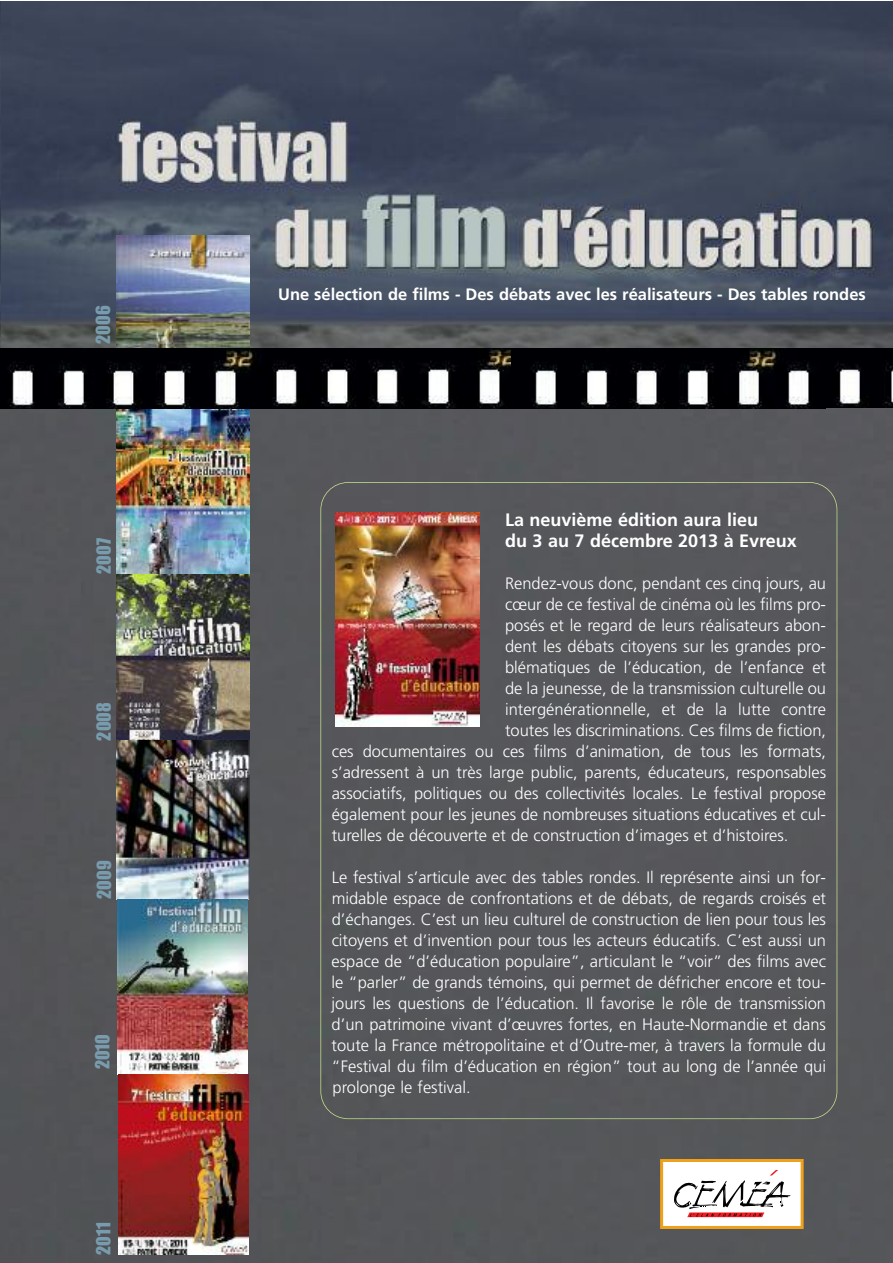
<style>
.page{position:relative;width:893px;height:1263px;background:#fff}
.page>*{position:absolute;margin:0;border:0;box-sizing:border-box;transform-origin:0 0}
.t1{font:700 18px/21px "Frutiger";color:#fff}
.t2{font:18px "Impact";color:#789cad}
.t3{font:300 16.5px/21px "Frutiger";color:#fff;text-align:justify}
.t4{font:700 16.5px "Frutiger";color:#fff}
</style>
<div class="page">
<div style="left:0;top:395px;width:892px;height:868px;background:#56575b"></div>
<img style="left:0;top:1px;width:892px;height:379px">
<img style="left:262px;top:349px;width:249px;height:59px">
<img style="left:511px;top:349px;width:314px;height:59px">
<svg style="left:825px;top:349px;width:67px;height:59px;background:#2a2b2e"></svg>
<img style="left:116px;top:235px;width:133px;height:114px">
<img style="left:117px;top:408px;width:132px;height:167px">
<img style="left:117px;top:575px;width:132px;height:166px">
<img style="left:0;top:1px;width:1px;height:366px">
<img style="left:117px;top:741px;width:132px;height:158px">
<svg style="left:1px;top:349px;width:261px;height:59px;fill:#000004"></svg>
<div style="left:663px;top:1162px;width:138px;height:64px;background:#fff"></div>
<svg style="left:674px;top:1170px;width:116px;height:47px"></svg>
<div style="left:660px;top:1159px;width:144px;height:70px;border:3px solid #efa11a"></div>
<img style="left:117px;top:899px;width:130px;height:175px">
<img style="left:118px;top:1074px;width:131px;height:180px">
<img style="left:336px;top:512px;width:143px;height:214px">
<p class="t2" style="left:89px;top:344px;width:40px;rotate:-90deg">2006</p>
<p class="t2" style="left:90px;top:574px;width:37px;rotate:-90deg">2007</p>
<p class="t2" style="left:90px;top:740px;width:39px;rotate:-90deg">2008</p>
<p class="t2" style="left:90px;top:899px;width:40px;rotate:-90deg">2009</p>
<p class="t2" style="left:88px;top:1069px;width:37px;rotate:-90deg">2010</p>
<p class="t2" style="left:89px;top:1255px;width:34px;rotate:-90deg">2011</p>
<p class="t4" style="left:278px;top:284px;width:589px">Une sélection de films - Des débats avec les réalisateurs - Des tables rondes</p>
<p class="t1" style="left:505px;top:509px;width:293px">La neuvième édition aura lieu<br>du 3 au 7 décembre 2013 à Evreux</p>
<p class="t3" style="left:505px;top:572px;width:323px">Rendez-vous donc, pendant ces cinq jours, au</p>
<p class="t3" style="left:505px;top:593px;width:323px">cœur de ce festival de cinéma où les films pro-</p>
<p class="t3" style="left:505px;top:614px;width:323px">posés et le regard de leurs réalisateurs abon-</p>
<p class="t3" style="left:505px;top:635px;width:323px">dent les débats citoyens sur les grandes pro-</p>
<p class="t3" style="left:505px;top:656px;width:323px">blématiques de l’éducation, de l’enfance et</p>
<p class="t3" style="left:505px;top:677px;width:323px">de la jeunesse, de la transmission culturelle ou</p>
<p class="t3" style="left:505px;top:698px;width:323px">intergénérationnelle, et de la lutte contre</p>
<p class="t3" style="left:505px;top:719px;width:323px">toutes les discriminations. Ces films de fiction,</p>
<p class="t3" style="left:332px;top:740px;width:496px">ces documentaires ou ces films d’animation, de tous les formats,</p>
<p class="t3" style="left:332px;top:761px;width:496px">s’adressent à un très large public, parents, éducateurs, responsables</p>
<p class="t3" style="left:332px;top:782px;width:496px">associatifs, politiques ou des collectivités locales. Le festival propose</p>
<p class="t3" style="left:332px;top:803px;width:496px">également pour les jeunes de nombreuses situations éducatives et cul-</p>
<p class="t3" style="left:332px;top:824px;width:458px">turelles de découverte et de construction d’images et d’histoires.</p>
<p class="t3" style="left:332px;top:866px;width:496px">Le festival s’articule avec des tables rondes. Il représente ainsi un for&shy;midable espace de confrontations et de débats, de regards croisés et d’échanges. C’est un lieu culturel de construction de lien pour tous les citoyens et d’invention pour tous les acteurs éducatifs. C’est aussi un espace de “d’éducation populaire”, articulant le “voir” des films avec le “parler” de grands témoins, qui permet de défricher encore et tou&shy;jours les questions de l’éducation. Il favorise le rôle de transmission d’un patrimoine vivant d’œuvres fortes, en Haute-Normandie et dans toute la France métropolitaine et d’Outre-mer, à travers la formule du “Festival du film d’éducation en région” tout au long de l’année qui prolonge le festival.</p>
</div>
